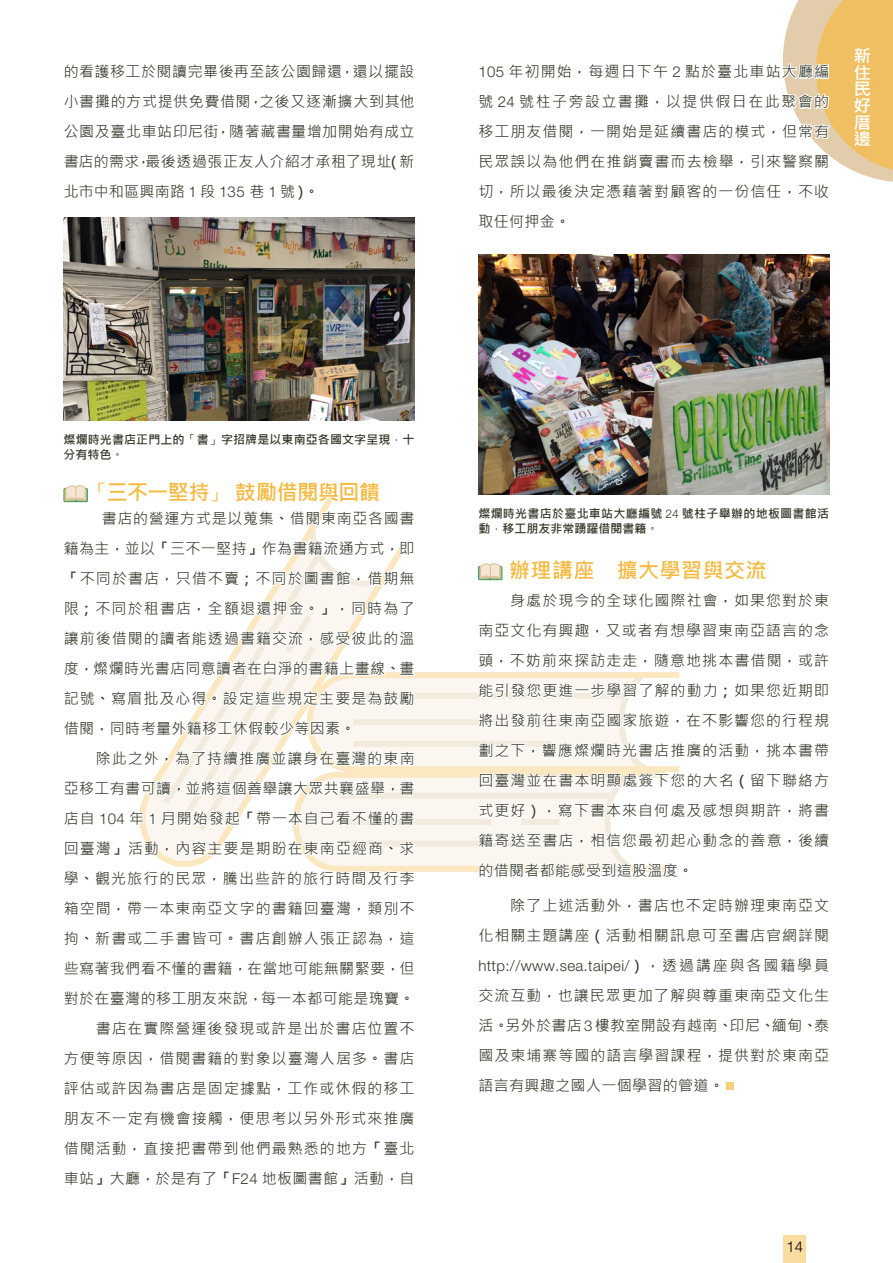
<style>
.page{position:relative;width:893px;height:1263px;background:#fff}
.page>*{position:absolute;margin:0;border:0;box-sizing:border-box;transform-origin:0 0}
.t1{font:700 21px "Microsoft Jheng Hei";color:#f5ba42}
.t2{font:700 21px "Microsoft Jheng Hei";letter-spacing:.025em;color:#f5ba42}
.t3{font:700 16.95px/16.6px "Microsoft Jheng Hei";color:#fff;text-align:justify;scale:1.06 1}
.t4{font:15px/30px "Microsoft Jheng Hei";letter-spacing:.07em;color:#353728;text-align:justify}
.t5{font:300 15px "Helvetica Neue LT Pro";letter-spacing:.025em;color:#353728}
.t6{font:300 15px "Helvetica Neue LT Pro";color:#000}
.t7{font:700 12px/15px "Microsoft Jheng Hei";letter-spacing:.01em;color:#353728}
.s1{font-weight:700}
.s2{font-family:"Helvetica Neue LT Pro";font-weight:300}
.s3{font-weight:400}
.s4{font-family:"Microsoft Jheng Hei";font-weight:700}
.s5{font-family:"Microsoft Jheng Hei";font-weight:400}
</style>
<div class="page">
<div style="left:783px;top:1235px;width:23px;height:28px;background:#fadca0"></div>
<svg style="left:783px;top:0;width:110px;height:182px"></svg>
<svg style="left:63px;top:479px;width:767px;height:611px"></svg>
<img style="left:64px;top:217px;width:350px;height:203px">
<img style="left:478px;top:254px;width:351px;height:240px">
<div style="left:726px;top:1082px;width:7px;height:8px;background:#f8cf7b"></div>
<p class="t4" style="left:64px;top:57px;width:352px">的看護移工於閱讀完畢後再至該公園歸還<span class="s1">，</span>還以擺設小書攤的方式提供免費借閱<span class="s1">，</span>之後又逐漸擴大到其他公園及臺北車站印尼街<span class="s1">，</span>隨著藏書量增加開始有成立書店的需求<span class="s1">，</span>最後透過張正友人介紹才承租了現址<span class="s1">（</span>新北市中和區興南路 <span class="s2">1</span> 段 <span class="s2">135</span> 巷 <span class="s2">1</span> 號<span class="s1">）。</span></p>
<p class="t4" style="left:478px;top:57px;width:352px"><span class="s2">105</span> 年初開始<span class="s1">，</span>每週日下午 <span class="s2">2</span> 點於臺北車站大廳編號 <span class="s2">24</span> 號柱子旁設立書攤<span class="s1">，</span>以提供假日在此聚會的移工朋友借閱<span class="s1">，</span>一開始是延續書店的模式<span class="s1">，</span>但常有民眾誤以為他們在推銷賣書而去檢舉<span class="s1">，</span>引來警察關切<span class="s1">，</span>所以最後決定憑藉著對顧客的一份信任<span class="s1">，</span>不收取任何押金<span class="s1">。</span></p>
<p class="t3" style="left:854px;top:48px;width:18px">新住民好厝邊</p>
<p class="t7" style="left:64px;top:432px;width:353px">燦爛時光書店正門上的<span class="s3">「</span>書<span class="s3">」</span>字招牌是以東南亞各國文字呈現<span class="s3">，</span>十分有特色<span class="s3">。</span></p>
<h1 class="t1" style="left:88px;top:479px;width:294px"><span class="s3">「</span>三不一堅持<span class="s3">」</span>鼓勵借閱與回饋</h1>
<p class="t4" style="left:64px;top:504px;width:352px;text-indent:38px">書店的營運方式是以蒐集<span class="s1">、</span>借閱東南亞各國書籍為主<span class="s1">，</span>並以<span class="s1">「</span>三不一堅持<span class="s1">」</span>作為書籍流通方式<span class="s1">，</span>即<span class="s1">「</span>不同於書店<span class="s1">，</span>只借不賣<span class="s1">；</span>不同於圖書館<span class="s1">，</span>借期無限<span class="s1">；</span>不同於租書店<span class="s1">，</span>全額退還押金<span class="s1">。」，</span>同時為了讓前後借閱的讀者能透過書籍交流<span class="s1">，</span>感受彼此的溫度<span class="s1">，</span>燦爛時光書店同意讀者在白淨的書籍上畫線<span class="s1">、</span>畫記號<span class="s1">、</span>寫眉批及心得<span class="s1">。</span>設定這些規定主要是為鼓勵借閱<span class="s1">，</span>同時考量外籍移工休假較少等因素<span class="s1">。</span></p>
<p class="t4" style="left:64px;top:744px;width:352px;text-align:right">除此之外<span class="s1">，</span>為了持續推廣並讓身在臺灣的東南<br>亞移工有書可讀<span class="s1">，</span>並將這個善舉讓大眾共襄盛舉<span class="s1">，</span>書店自 <span class="s2">104</span> 年 <span class="s2">1</span> 月開始發起<span class="s1">「</span>帶一本自己看不懂的書回臺灣<span class="s1">」</span>活動<span class="s1">，</span>內容主要是期盼在東南亞經商<span class="s1">、</span>求學<span class="s1">、</span>觀光旅行的民眾<span class="s1">，</span>騰出些許的旅行時間及行李箱空間<span class="s1">，</span>帶一本東南亞文字的書籍回臺灣<span class="s1">，</span>類別不拘<span class="s1">、</span>新書或二手書皆可<span class="s1">。</span>書店創辦人張正認為<span class="s1">，</span>這些寫著我們看不懂的書籍<span class="s1">，</span>在當地可能無關緊要<span class="s1">，</span>但對於在臺灣的移工朋友來說<span class="s1">，</span>每一本都可能是瑰寶<span class="s1">。</span>書店在實際營運後發現或許是出於書店位置不<br>方便等原因<span class="s1">，</span>借閱書籍的對象以臺灣人居多<span class="s1">。</span>書店評估或許因為書店是固定據點<span class="s1">，</span>工作或休假的移工朋友不一定有機會接觸<span class="s1">，</span>便思考以另外形式來推廣借閱活動<span class="s1">，</span>直接把書帶到他們最熟悉的地方<span class="s1">「</span>臺北車站<span class="s1">」</span>大廳<span class="s1">，</span>於是有了<span class="s1">「</span><span class="s2">F24</span> 地板圖書館<span class="s1">」</span>活動<span class="s1">，</span>自</p>
<p class="t7" style="left:478px;top:506px;width:352px">燦爛時光書店於臺北車站大廳編號 <span class="s2">24</span> 號柱子舉辦的地板圖書館活動<span class="s3">，</span>移工朋友非常踴躍借閱書籍<span class="s3">。</span></p>
<h1 class="t2" style="left:509px;top:557px;width:259px">辦理講座　擴大學習與交流</h1>
<p class="t4" style="left:478px;top:586px;width:352px;text-indent:32px">身處於現今的全球化國際社會<span class="s1">，</span>如果您對於東南亞文化有興趣<span class="s1">，</span>又或者有想學習東南亞語言的念頭<span class="s1">，</span>不妨前來探訪走走<span class="s1">，</span>隨意地挑本書借閱<span class="s1">，</span>或許能引發您更進一步學習了解的動力<span class="s1">；</span>如果您近期即將出發前往東南亞國家旅遊<span class="s1">，</span>在不影響您的行程規劃之下<span class="s1">，</span>響應燦爛時光書店推廣的活動<span class="s1">，</span>挑本書帶回臺灣並在書本明顯處簽下您的大名<span class="s1">（</span>留下聯絡方式更好<span class="s1">），</span>寫下書本來自何處及感想與期許<span class="s1">，</span>將書籍寄送至書店<span class="s1">，</span>相信您最初起心動念的善意<span class="s1">，</span>後續的借閱者都能感受到這股溫度<span class="s1">。</span></p>
<p class="t4" style="left:478px;top:890px;width:352px;text-align:right">除了上述活動外<span class="s1">，</span>書店也不定時辦理東南亞文<br>化相關主題講座<span class="s1">（</span>活動相關訊息可至書店官網詳閱</p>
<p class="t5" style="left:478px;top:956px;width:352px">http://www.sea.taipei/<span class="s4">），</span><span class="s5">透過講座與各國籍學員</span></p>
<p class="t4" style="left:478px;top:980px;width:352px">交流互動<span class="s1">，</span>也讓民眾更加了解與尊重東南亞文化生活<span class="s1">。</span>另外於書店<span class="s2">3</span>樓教室開設有越南<span class="s1">、</span>印尼<span class="s1">、</span>緬甸<span class="s1">、</span>泰國及柬埔寨等國的語言學習課程<span class="s1">，</span>提供對於東南亞語言有興趣之國人一個學習的管道<span class="s1">。</span></p>
<p class="t6" style="left:786px;top:1237px;width:18px">14</p>
</div>
